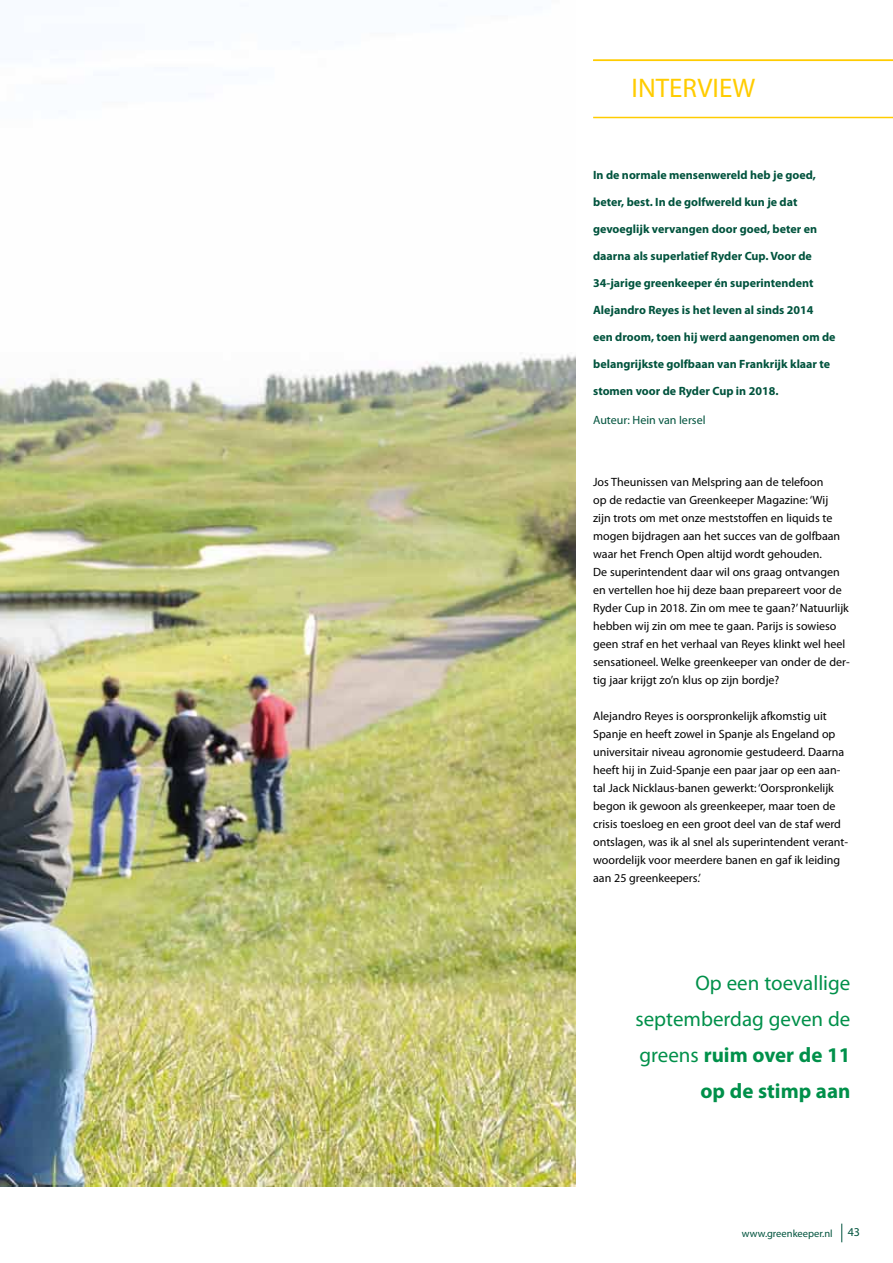
<style>
.page{position:relative;width:893px;height:1263px;background:#fff}
.page>*{position:absolute;margin:0;border:0;box-sizing:border-box;transform-origin:0 0}
.t1{font:27px "Myriad Pro";color:#fc0}
.t2{font:21px/36px "Myriad Pro";color:#00904a;text-align:right}
.t3{font:12px/18px "Myriad Pro";color:#000}
.t4{font:700 12px "Myriad Pro";color:#00533d}
.t5{font:12px "Myriad Pro";color:#00533d}
.t6{font:10.5px "Myriad Pro";color:#00533d}
.s1{font-weight:700}
</style>
<div class="page">
<svg style="left:841px;top:1223px;width:1px;height:19px"></svg>
<img style="left:0;top:354px;width:575px;height:832px">
<hr style="left:593px;top:117px;width:300px;height:1px;background:#fc0">
<hr style="left:593px;top:60px;width:300px;height:1px;background:#fc0">
<h1 class="t1" style="left:632px;top:71px;width:125px">INTERVIEW</h1>
<p class="t4" style="left:593px;top:167px;width:224px">In de normale mensenwereld heb je goed,</p>
<p class="t4" style="left:593px;top:194px;width:206px">beter, best. In de golfwereld kun je dat</p>
<p class="t4" style="left:593px;top:221px;width:226px">gevoeglijk vervangen door goed, beter en</p>
<p class="t4" style="left:593px;top:248px;width:220px">daarna als superlatief Ryder Cup. Voor de</p>
<p class="t4" style="left:593px;top:275px;width:222px">34-jarige greenkeeper én superintendent</p>
<p class="t4" style="left:593px;top:302px;width:222px">Alejandro Reyes is het leven al sinds 2014</p>
<p class="t4" style="left:593px;top:329px;width:244px">een droom, toen hij werd aangenomen om de</p>
<p class="t4" style="left:593px;top:356px;width:239px">belangrijkste golfbaan van Frankrijk klaar te</p>
<p class="t4" style="left:593px;top:383px;width:187px">stomen voor de Ryder Cup in 2018.</p>
<p class="t5" style="left:593px;top:412px;width:114px">Auteur: Hein van Iersel</p>
<p class="t3" style="left:593px;top:473px;width:258px">Jos Theunissen van Melspring aan de telefoon<br>op de redactie van Greenkeeper Magazine: ‘Wij<br>zijn trots om met onze meststoffen en liquids te mogen bijdragen aan het succes van de golfbaan waar het French Open altijd wordt gehouden.<br>De superintendent daar wil ons graag ontvangen en vertellen hoe hij deze baan prepareert voor de Ryder Cup in 2018. Zin om mee te gaan?’ Natuurlijk hebben wij zin om mee te gaan. Parijs is sowieso geen straf en het verhaal van Reyes klinkt wel heel sensationeel. Welke greenkeeper van onder de der&shy;tig jaar krijgt zo’n klus op zijn bordje?</p>
<p class="t3" style="left:593px;top:707px;width:257px">Alejandro Reyes is oorspronkelijk afkomstig uit Spanje en heeft zowel in Spanje als Engeland op universitair niveau agronomie gestudeerd. Daarna heeft hij in Zuid-Spanje een paar jaar op een aan&shy;tal Jack Nicklaus-banen gewerkt: ‘Oorspronkelijk begon ik gewoon als greenkeeper, maar toen de crisis toesloeg en een groot deel van de staf werd ontslagen, was ik al snel als superintendent verant&shy;woordelijk voor meerdere banen en gaf ik leiding aan 25 greenkeepers.’</p>
<h2 class="t2" style="left:635px;top:965px;width:216px">Op een toevallige septemberdag geven de greens <span class="s1">ruim over de 11 op de stimp aan</span></h2>
<p class="t6" style="left:742px;top:1227px;width:92px">www.greenkeeper.nl</p>
<p class="t5" style="left:848px;top:1224px;width:14px">43</p>
</div>
